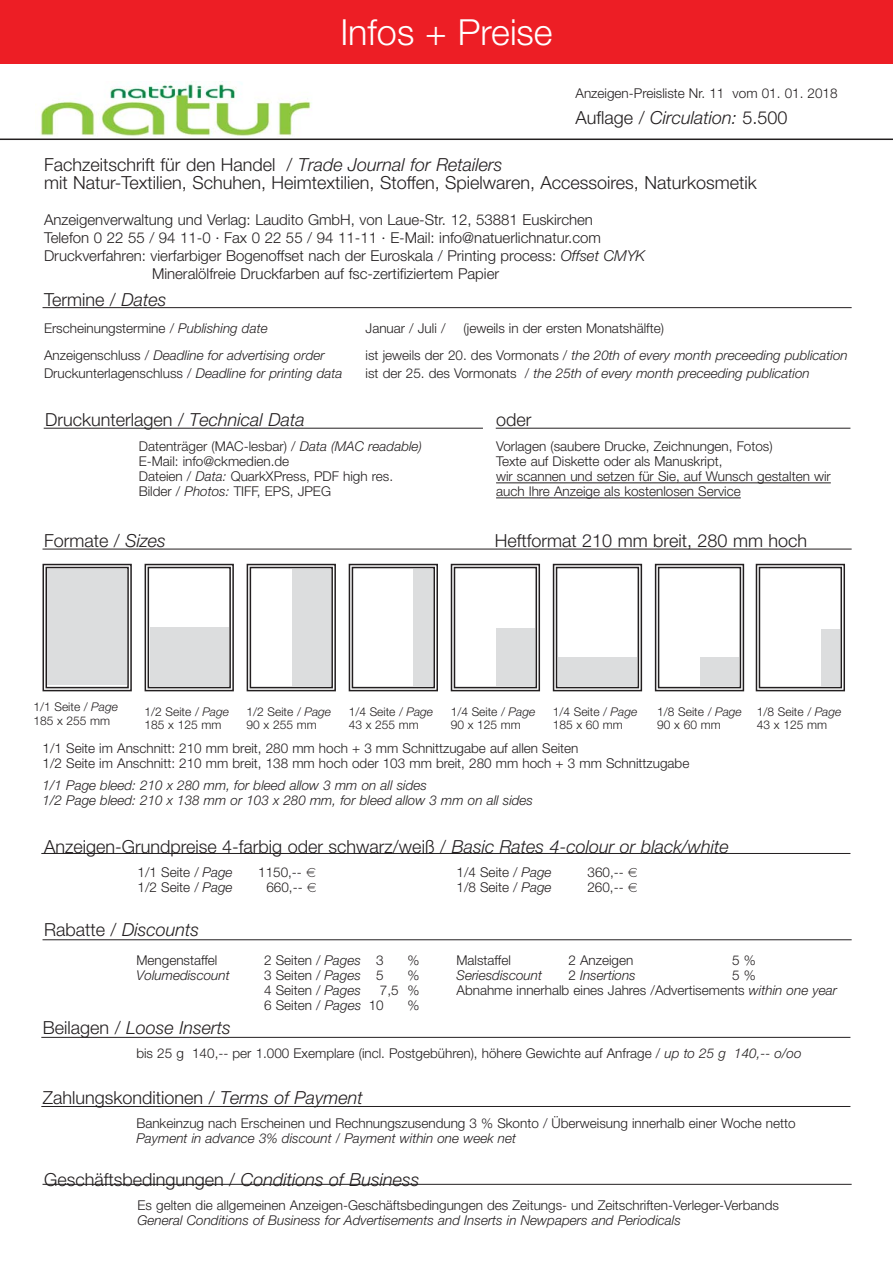
<style>
.page{position:relative;width:893px;height:1263px;background:#fff}
.page>*{position:absolute;margin:0;border:0;box-sizing:border-box;transform-origin:0 0}
.t1{font:300 36px "Helvetica Neue";color:#fff}
.t2{font:300 18px/18px "Helvetica Neue";color:#231f20}
.t3{font:italic 300 18px "Helvetica Neue";color:#231f20}
.t4{font:300 15px "Helvetica Neue";color:#231f20}
.t5{font:300 13.5px/15px "Helvetica Neue";color:#231f20}
.t6{font:italic 300 13.5px/15px "Helvetica Neue";color:#231f20}
.t7{font:300 12px/13.5px "Helvetica Neue";color:#231f20}
.s1{font-style:italic}
.s2{font-style:normal}
.s3{font-family:"Function"}
</style>
<div class="page">
<svg style="left:42px;top:563px;width:90px;height:129px;background:#888687"></svg>
<svg style="left:144px;top:563px;width:90px;height:129px"></svg>
<svg style="left:246px;top:563px;width:90px;height:129px"></svg>
<svg style="left:348px;top:563px;width:90px;height:129px"></svg>
<svg style="left:450px;top:563px;width:91px;height:129px"></svg>
<svg style="left:552px;top:563px;width:91px;height:129px"></svg>
<svg style="left:654px;top:563px;width:91px;height:129px"></svg>
<svg style="left:755px;top:563px;width:90px;height:129px"></svg>
<div style="left:150px;top:627px;width:79px;height:59px;background:#dcddde"></div>
<div style="left:292px;top:569px;width:39px;height:117px;background:#dcddde"></div>
<div style="left:413px;top:569px;width:20px;height:117px;background:#dcddde"></div>
<div style="left:496px;top:628px;width:39px;height:58px;background:#dcddde"></div>
<div style="left:558px;top:657px;width:79px;height:29px;background:#dcddde"></div>
<div style="left:701px;top:657px;width:38px;height:29px;background:#dcddde"></div>
<div style="left:821px;top:629px;width:19px;height:57px;background:#dcddde"></div>
<div style="left:47px;top:569px;width:80px;height:116px;background:#dcddde"></div>
<hr style="left:496px;top:482px;width:335px;height:1px;background:#231f20">
<hr style="left:496px;top:497px;width:245px;height:1px;background:#231f20">
<hr style="left:43px;top:307px;width:809px;height:1px;background:#231f20">
<hr style="left:44px;top:428px;width:439px;height:1px;background:#231f20">
<hr style="left:496px;top:428px;width:354px;height:1px;background:#231f20">
<hr style="left:41px;top:853px;width:809px;height:1px;background:#231f20">
<hr style="left:43px;top:939px;width:809px;height:1px;background:#231f20">
<hr style="left:43px;top:1184px;width:809px;height:1px;background:#231f20">
<hr style="left:41px;top:1106px;width:809px;height:1px;background:#231f20">
<hr style="left:43px;top:549px;width:809px;height:1px;background:#231f20">
<hr style="left:41px;top:1037px;width:809px;height:1px;background:#231f20">
<img style="left:40px;top:82px;width:272px;height:55px">
<hr style="left:0;top:139px;width:893px;height:1px;background:#231f20">
<div style="left:0;top:0;width:893px;height:64px;background:#ed1e25"></div>
<p class="t1" style="left:340px;top:20px;width:214px">Infos + Preise</p>
<p class="t5" style="left:576px;top:87px;width:264px">Anzeigen-Preisliste Nr. 11 vom 01. 01. 2018</p>
<p class="t2" style="left:576px;top:110px;width:213px">Auflage / <span class="s1">Circulation:</span> 5.500</p>
<p class="t2" style="left:44px;top:158px;width:714px">Fachzeitschrift für den Handel / <span class="s1">Trade Journal for Retailers<br></span>mit Natur-Textilien, Schuhen, Heimtextilien, Stoffen, Spielwaren, Accessoires, Naturkosmetik</p>
<p class="t4" style="left:44px;top:215px;width:550px">Anzeigenverwaltung und Verlag: Laudito GmbH, von Laue-Str. 12, 53881 Euskirchen</p>
<p class="t4" style="left:44px;top:233px;width:558px">Telefon 0 22 55 / 94 11-0 · Fax 0 22 55 / 94 11-11 · E-Mail: info@natuerlichnatur.com</p>
<p class="t4" style="left:44px;top:251px;width:603px">Druckverfahren: vierfarbiger Bogenoffset nach der Euroskala / Printing process: <span class="s1">Offset CMYK</span></p>
<p class="t4" style="left:152px;top:269px;width:349px">Mineralölfreie Druckfarben auf fsc-zertifiziertem Papier</p>
<p class="t2" style="left:44px;top:292px;width:124px">Termine / <span class="s1">Dates</span></p>
<p class="t5" style="left:44px;top:322px;width:225px">Erscheinungstermine / <span class="s1">Publishing date</span></p>
<p class="t5" style="left:366px;top:322px;width:81px">Januar / Juli /</p>
<p class="t5" style="left:464px;top:322px;width:202px">(jeweils in der ersten Monatshälfte)</p>
<p class="t6" style="left:44px;top:349px;width:282px"><span class="s2">Anzeigenschluss /</span> Deadline for advertising order</p>
<p class="t6" style="left:366px;top:349px;width:484px"><span class="s2">ist jeweils der 20. des Vormonats /</span> the 20th of every month preceeding publication</p>
<p class="t5" style="left:44px;top:367px;width:300px">Druckunterlagenschluss / <span class="s1">Deadline for printing data</span></p>
<p class="t6" style="left:366px;top:367px;width:446px"><span class="s2">ist der 25. des Vormonats /</span> the 25th of every month preceeding publication</p>
<p class="t2" style="left:45px;top:412px;width:261px">Druckunterlagen / <span class="s1">Technical Data</span></p>
<p class="t5" style="left:139px;top:440px;width:285px">Datenträger (MAC-lesbar) / <span class="s1">Data (MAC readable)<br></span>E-Mail: info@ckmedien.de<br>Dateien / <span class="s1">Data:</span> QuarkXPress, PDF high res.<br>Bilder / <span class="s1">Photos:</span> TIFF, EPS, JPEG</p>
<p class="t2" style="left:44px;top:533px;width:123px">Formate / <span class="s1">Sizes</span></p>
<p class="t2" style="left:496px;top:412px;width:37px">oder</p>
<p class="t5" style="left:496px;top:440px;width:336px">Vorlagen (saubere Drucke, Zeichnungen, Fotos)<br>Texte auf Diskette oder als Manuskript,<br>wir scannen und setzen für Sie, auf Wunsch gestalten wir auch Ihre Anzeige als kostenlosen Service</p>
<p class="t2" style="left:495px;top:533px;width:314px">Heftformat 210 mm breit, 280 mm hoch</p>
<p class="t7" style="left:33px;top:701px;width:86px">1/1 Seite / <span class="s1">Page<br></span>185 x 255 mm</p>
<p class="t7" style="left:247px;top:706px;width:86px">1/2 Seite / <span class="s1">Page<br></span>90 x 255 mm</p>
<p class="t7" style="left:145px;top:706px;width:86px">1/2 Seite / <span class="s1">Page<br></span>185 x 125 mm</p>
<p class="t7" style="left:553px;top:706px;width:86px">1/4 Seite / <span class="s1">Page<br></span>185 x 60 mm</p>
<p class="t7" style="left:349px;top:706px;width:86px">1/4 Seite / <span class="s1">Page<br></span>43 x 255 mm</p>
<p class="t7" style="left:451px;top:706px;width:86px">1/4 Seite / <span class="s1">Page<br></span>90 x 125 mm</p>
<p class="t7" style="left:657px;top:706px;width:86px">1/8 Seite / <span class="s1">Page<br></span>90 x 60 mm</p>
<p class="t7" style="left:757px;top:706px;width:86px">1/8 Seite / <span class="s1">Page<br></span>43 x 125 mm</p>
<p class="t5" style="left:43px;top:742px;width:648px">1/1 Seite im Anschnitt: 210 mm breit, 280 mm hoch + 3 mm Schnittzugabe auf allen Seiten<br>1/2 Seite im Anschnitt: 210 mm breit, 138 mm hoch oder 103 mm breit, 280 mm hoch + 3 mm Schnittzugabe</p>
<p class="t6" style="left:43px;top:779px;width:492px">1/1 Page bleed: 210 x 280 mm, for bleed allow 3 mm on all sides<br>1/2 Page bleed: 210 x 138 mm or 103 x 280 mm, for bleed allow 3 mm on all sides</p>
<p class="t2" style="left:44px;top:839px;width:686px">Anzeigen-Grundpreise 4-farbig oder schwarz/weiß / <span class="s1">Basic Rates 4-colour or black/white</span></p>
<p class="t5" style="left:138px;top:865px;width:97px">1/1 Seite / <span class="s1">Page</span></p>
<p class="t5" style="left:258px;top:865px;width:59px">1150,-- <span class="s3">€</span></p>
<p class="t5" style="left:456px;top:865px;width:97px">1/4 Seite / <span class="s1">Page</span></p>
<p class="t5" style="left:587px;top:865px;width:52px">360,-- <span class="s3">€</span></p>
<p class="t5" style="left:138px;top:880px;width:97px">1/2 Seite / <span class="s1">Page</span></p>
<p class="t5" style="left:266px;top:880px;width:52px">660,-- <span class="s3">€</span></p>
<p class="t5" style="left:456px;top:880px;width:97px">1/8 Seite / <span class="s1">Page</span></p>
<p class="t5" style="left:587px;top:880px;width:52px">260,-- <span class="s3">€</span></p>
<p class="t3" style="left:44px;top:923px;width:157px"><span class="s2">Rabatte /</span> Discounts</p>
<p class="t5" style="left:137px;top:954px;width:82px">Mengenstaffel</p>
<p class="t5" style="left:264px;top:954px;width:121px">2 Seiten / <span class="s1">Pages</span> 3</p>
<p class="t5" style="left:408px;top:954px;width:14px">%</p>
<p class="t6" style="left:137px;top:969px;width:95px">Volumediscount</p>
<p class="t5" style="left:264px;top:969px;width:121px">3 Seiten / <span class="s1">Pages</span> 5</p>
<p class="t5" style="left:408px;top:969px;width:14px">%</p>
<p class="t5" style="left:264px;top:984px;width:98px">4 Seiten / <span class="s1">Pages</span></p>
<p class="t5" style="left:264px;top:984px;width:157px;text-indent:116px">7,5 %<br>6 Seiten / <span class="s1">Pages</span> 10</p>
<p class="t5" style="left:408px;top:999px;width:14px">%</p>
<p class="t5" style="left:456px;top:954px;width:56px">Malstaffel</p>
<p class="t5" style="left:568px;top:954px;width:66px">2 Anzeigen</p>
<p class="t5" style="left:732px;top:954px;width:25px">5 %</p>
<p class="t6" style="left:456px;top:969px;width:87px">Seriesdiscount</p>
<p class="t6" style="left:568px;top:969px;width:69px"><span class="s2">2</span> Insertions</p>
<p class="t5" style="left:456px;top:969px;width:382px;text-indent:276px">5 %<br>Abnahme innerhalb eines Jahres /Advertisements <span class="s1">within one year</span></p>
<p class="t3" style="left:43px;top:1021px;width:189px"><span class="s2">Beilagen /</span> Loose Inserts</p>
<p class="t5" style="left:136px;top:1047px;width:667px">bis 25 g 140,-- per 1.000 Exemplare (incl. Postgebühren), höhere Gewichte auf Anfrage / <span class="s1">up to 25 g 140,-- o/oo</span></p>
<p class="t2" style="left:43px;top:1090px;width:322px">Zahlungskonditionen / <span class="s1">Terms of Payment</span></p>
<p class="t5" style="left:136px;top:1116px;width:661px">Bankeinzug nach Erscheinen und Rechnungszusendung 3 % Skonto / Überweisung innerhalb einer Woche netto<br><span class="s1">Payment in advance 3% discount</span> / <span class="s1">Payment within one week net</span></p>
<p class="t2" style="left:44px;top:1172px;width:377px">Geschäftsbedingungen / <span class="s1">Conditions of Business</span></p>
<p class="t5" style="left:138px;top:1198px;width:643px">Es gelten die allgemeinen Anzeigen-Geschäftsbedingungen des Zeitungs- und Zeitschriften-Verleger-Verbands<br><span class="s1">General Conditions of Business for Advertisements and Inserts in Newpapers and Periodicals</span></p>
</div>
